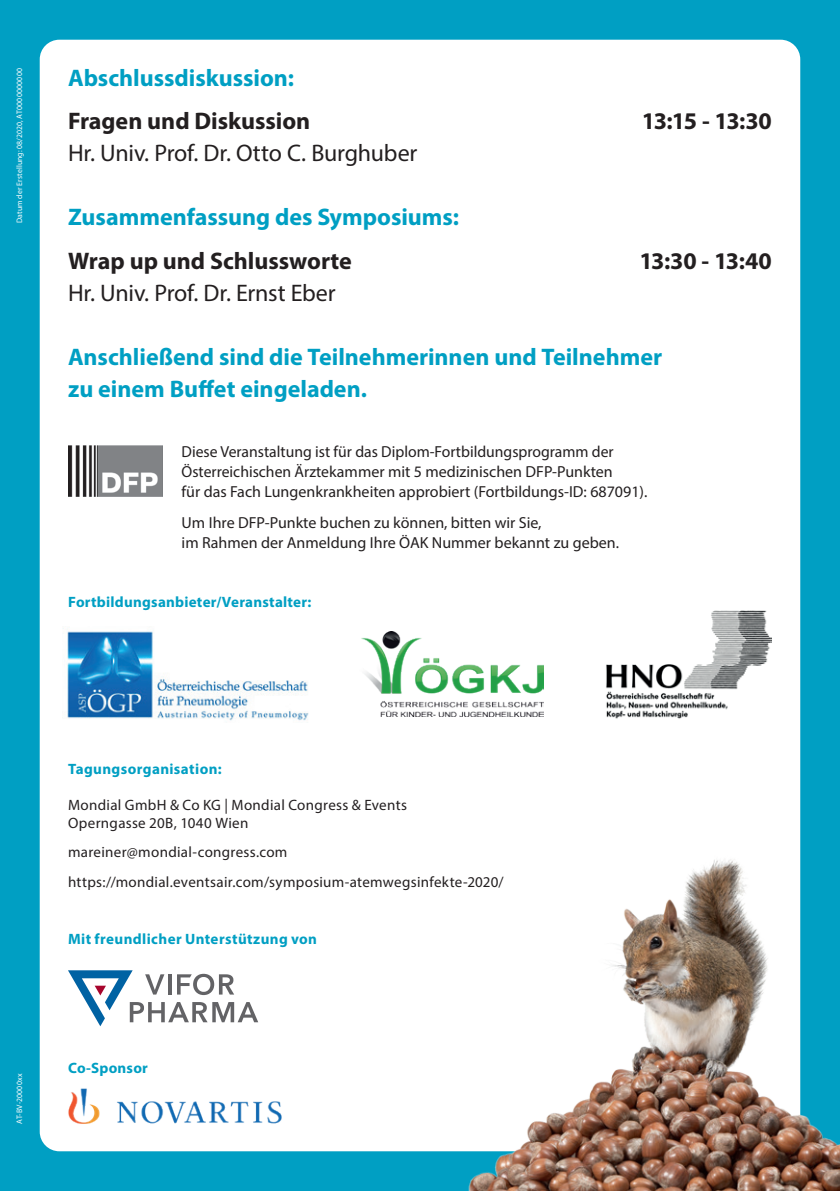
<style>
.page{position:relative;width:840px;height:1191px;background:#fff}
.page>*{position:absolute;margin:0;border:0;box-sizing:border-box;transform-origin:0 0}
.t1{font:700 24px/32px "Myriad Pro";color:#009fc3}
.t2{font:700 24px "Myriad Pro";color:#231f20}
.t3{font:24px "Myriad Pro";letter-spacing:-.01em;color:#231f20}
.t4{font:16px/20px "Myriad Pro";color:#231f20}
.t5{font:15px/18px "Myriad Pro";letter-spacing:.02em;color:#231f20}
.t6{font:700 15px "Myriad Pro";letter-spacing:.025em;color:#009fc3}
.t7{font:8px "Myriad Pro";letter-spacing:.02em;color:#fff}
</style>
<div class="page">
<div style="left:0;top:0;width:839px;height:1191px;background:#009fc3"></div>
<div style="left:40px;top:40px;width:759px;height:1111px;background:#fff;border-radius:20px"></div>
<svg style="left:68px;top:970px;width:190px;height:56px"></svg>
<hr style="left:168px;top:974px;width:4px;height:20px;background:#636366">
<img style="left:68px;top:1088px;width:214px;height:36px">
<img style="left:431px;top:845px;width:408px;height:346px">
<img style="left:68px;top:445px;width:94px;height:51px">
<img style="left:606px;top:611px;width:164px;height:108px">
<img style="left:361px;top:631px;width:182px;height:86px">
<img style="left:63px;top:628px;width:246px;height:93px">
<p class="t7" style="left:14px;top:223px;width:156px;rotate:-90deg">Datum der Erstellung: 08/2020, AT0000000000</p>
<h1 class="t1" style="left:68px;top:61px;width:227px">Abschlussdiskussion:</h1>
<h1 class="t2" style="left:68px;top:106px;width:243px">Fragen und Diskussion</h1>
<h1 class="t2" style="left:641px;top:106px;width:131px">13:15 - 13:30</h1>
<h1 class="t3" style="left:68px;top:139px;width:350px">Hr. Univ. Prof. Dr. Otto C. Burghuber</h1>
<h1 class="t1" style="left:68px;top:201px;width:392px">Zusammenfassung des Symposiums:</h1>
<h1 class="t2" style="left:68px;top:245px;width:285px">Wrap up und Schlussworte</h1>
<h1 class="t2" style="left:639px;top:245px;width:134px">13:30 - 13:40</h1>
<h1 class="t3" style="left:68px;top:278px;width:269px">Hr. Univ. Prof. Dr. Ernst Eber</h1>
<h1 class="t1" style="left:68px;top:340px;width:595px">Anschließend sind die Teilnehmerinnen und Teilnehmer zu einem Buffet eingeladen.</h1>
<p class="t4" style="left:181px;top:441px;width:467px">Diese Veranstaltung ist für das Diplom-Fortbildungsprogramm der<br>Österreichischen Ärztekammer mit 5 medizinischen DFP-Punkten<br>für das Fach Lungenkrankheiten approbiert (Fortbildungs-ID: 687091).</p>
<p class="t4" style="left:181px;top:512px;width:438px">Um Ihre DFP-Punkte buchen zu können, bitten wir Sie,<br>im Rahmen der Anmeldung Ihre ÖAK Nummer bekannt zu geben.</p>
<p class="t6" style="left:68px;top:592px;width:245px">Fortbildungsanbieter/Veranstalter:</p>
<p class="t6" style="left:68px;top:759px;width:155px">Tagungsorganisation:</p>
<p class="t5" style="left:68px;top:796px;width:340px">Mondial GmbH &amp; Co KG | Mondial Congress &amp; Events<br>Operngasse 20B, 1040 Wien</p>
<p class="t5" style="left:68px;top:837px;width:437px;line-height:29.4px">mareiner@mondial-congress.com https://mondial.eventsair.com/symposium-atemwegsinfekte-2020/</p>
<p class="t6" style="left:68px;top:929px;width:250px">Mit freundlicher Unterstützung von</p>
<p class="t7" style="left:14px;top:1123px;width:52px;rotate:-90deg">AT-BV-20000xx</p>
<p class="t6" style="left:68px;top:1058px;width:81px">Co-Sponsor</p>
</div>
